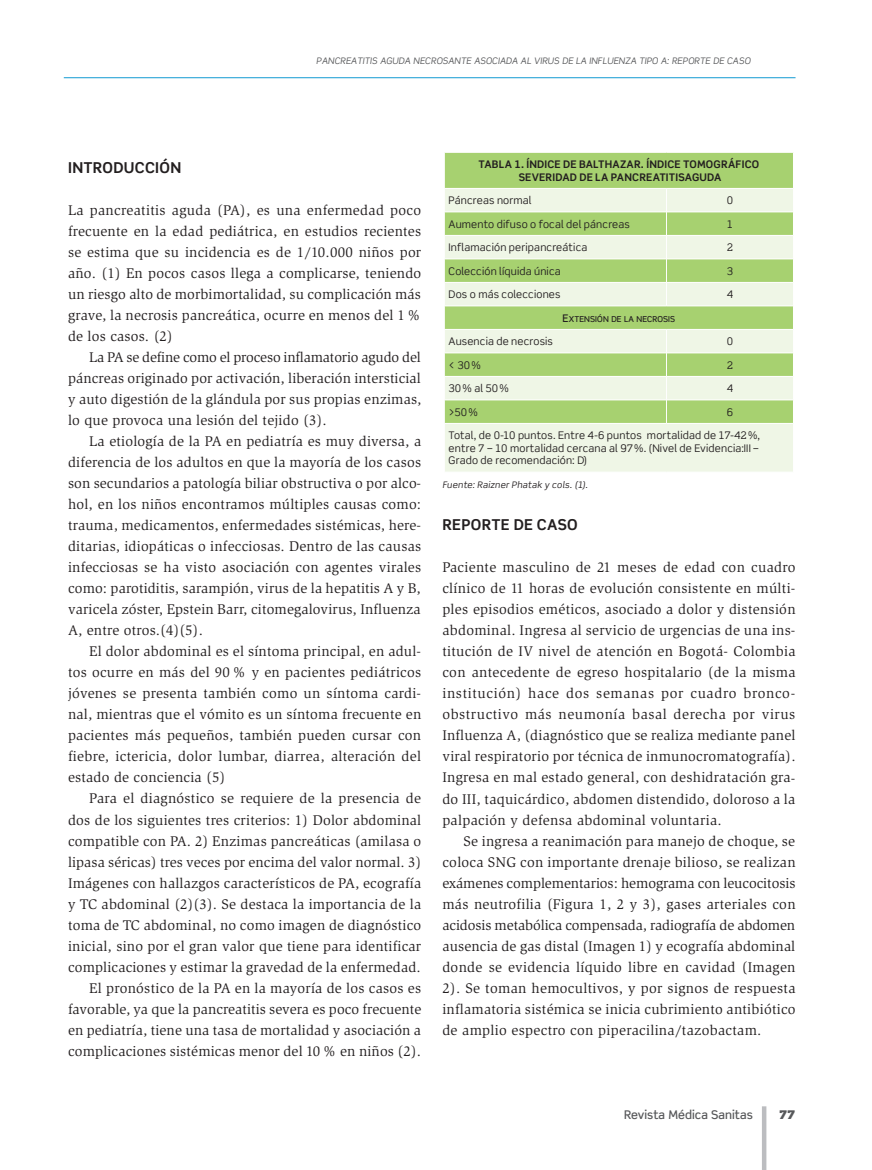
<style>
.page{position:relative;width:872px;height:1170px;background:#fff}
.page>*{position:absolute;margin:0;border:0;box-sizing:border-box;transform-origin:0 0}
.t1{font:700 15px "Scene Std";letter-spacing:.02em;color:#231f20}
.t2{font:14.4px/21px "Slimbach Std";letter-spacing:.015em;color:#231f20;text-align:justify}
.t3{font:500 12px "Scene Std";color:#57585a}
.t4{font:900 12px "Scene Std";color:#57585a}
.t5{font:10.5px/12.6px "Scene Std";letter-spacing:.015em;color:#231f20;text-align:justify}
.t6{font:700 10.5px/12.6px "Scene Std";letter-spacing:.02em;color:#231f20;text-align:center}
.t7{font:italic 9px "Scene Std";letter-spacing:.01em;color:#57585a}
.t8{font:italic 9px "Scene Std";letter-spacing:.025em;color:#231f20}
.t9{font:500 8.25px "Scene Std";letter-spacing:.015em;color:#231f20}
.s1{font-size:10.5px}
</style>
<div class="page">
<hr style="left:64px;top:77px;width:731px;height:1px;background:#119ad2">
<hr style="left:762px;top:1106px;width:4px;height:63px;background:#bcbdc0">
<div style="left:445px;top:153px;width:348px;height:35px;background:#a7d170"></div>
<svg style="left:445px;top:189px;width:348px;height:283px;background:#d1e6b6"></svg>
<hr style="left:444px;top:212px;width:222px;height:1px;background:#fff">
<hr style="left:666px;top:212px;width:127px;height:1px;background:#fff">
<hr style="left:444px;top:235px;width:222px;height:1px;background:#fff">
<hr style="left:666px;top:235px;width:127px;height:1px;background:#fff">
<hr style="left:444px;top:259px;width:222px;height:1px;background:#fff">
<hr style="left:666px;top:259px;width:127px;height:1px;background:#fff">
<hr style="left:444px;top:282px;width:222px;height:1px;background:#fff">
<hr style="left:666px;top:282px;width:127px;height:1px;background:#fff">
<svg style="left:666px;top:189px;width:1px;height:116px"></svg>
<hr style="left:444px;top:305px;width:222px;height:1px;background:#fff">
<hr style="left:666px;top:305px;width:127px;height:1px;background:#fff">
<hr style="left:444px;top:329px;width:222px;height:1px;background:#fff">
<hr style="left:666px;top:329px;width:127px;height:1px;background:#fff">
<hr style="left:444px;top:352px;width:222px;height:1px;background:#fff">
<hr style="left:666px;top:352px;width:127px;height:1px;background:#fff">
<hr style="left:444px;top:376px;width:222px;height:1px;background:#fff">
<hr style="left:666px;top:376px;width:127px;height:1px;background:#fff">
<hr style="left:444px;top:399px;width:222px;height:1px;background:#fff">
<svg style="left:444px;top:212px;width:1px;height:211px"></svg>
<hr style="left:666px;top:399px;width:127px;height:1px;background:#fff">
<svg style="left:666px;top:330px;width:1px;height:93px"></svg>
<hr style="left:444px;top:423px;width:222px;height:1px;background:#fff">
<hr style="left:666px;top:423px;width:127px;height:1px;background:#fff">
<p class="t7" style="left:316px;top:55px;width:436px">PANCREATITIS AGUDA NECROSANTE ASOCIADA AL VIRUS DE LA INFLUENZA TIPO A: REPORTE DE CASO</p>
<p class="t1" style="left:68px;top:158px;width:115px">INTRODUCCIÓN</p>
<p class="t2" style="left:68px;top:200px;width:355px">La pancreatitis aguda (PA), es una enfermedad poco frecuente en la edad pediátrica, en estudios recientes se estima que su incidencia es de 1/10.000 niños por año. (1) En pocos casos llega a complicarse, teniendo un riesgo alto de morbimortalidad, su complicación más grave, la necrosis pancreática, ocurre en menos del 1% de los casos. (2)</p>
<p class="t2" style="left:68px;top:347px;width:355px;text-indent:21px">La PA se define como el proceso inflamatorio agudo del páncreas originado por activación, liberación intersticial y auto digestión de la glándula por sus propias enzimas, lo que provoca una lesión del tejido (3).</p>
<p class="t2" style="left:68px;top:431px;width:355px;text-indent:21px">La etiología de la PA en pediatría es muy diversa, a diferencia de los adultos en que la mayoría de los casos son secundarios a patología biliar obstructiva o por alco&shy;hol, en los niños encontramos múltiples causas como: trauma, medicamentos, enfermedades sistémicas, here&shy;ditarias, idiopáticas o infecciosas. Dentro de las causas infecciosas se ha visto asociación con agentes virales como: parotiditis, sarampión, virus de la hepatitis A y B, varicela zóster, Epstein Barr, citomegalovirus, Influenza A, entre otros.(4)(5).</p>
<p class="t2" style="left:68px;top:641px;width:355px;text-indent:21px">El dolor abdominal es el síntoma principal, en adul&shy;tos ocurre en más del 90% y en pacientes pediátricos jóvenes se presenta también como un síntoma cardi&shy;nal, mientras que el vómito es un síntoma frecuente en pacientes más pequeños, también pueden cursar con fiebre, ictericia, dolor lumbar, diarrea, alteración del estado de conciencia (5)</p>
<p class="t2" style="left:68px;top:788px;width:355px;text-align:right">Para el diagnóstico se requiere de la presencia de dos de los siguientes tres criterios: 1) Dolor abdominal compatible con PA. 2) Enzimas pancreáticas (amilasa o lipasa séricas) tres veces por encima del valor normal. 3)<br>Imágenes con hallazgos característicos de PA, ecografía y TC abdominal (2)(3). Se destaca la importancia de la toma de TC abdominal, no como imagen de diagnóstico inicial, sino por el gran valor que tiene para identificar complicaciones y estimar la gravedad de la enfermedad.<br>El pronóstico de la PA en la mayoría de los casos es favorable, ya que la pancreatitis severa es poco frecuente en pediatría, tiene una tasa de mortalidad y asociación a complicaciones sistémicas menor del 10% en niños (2).</p>
<p class="t6" style="left:478px;top:158px;width:282px">TABLA 1. ÍNDICE DE BALTHAZAR. ÍNDICE TOMOGRÁFICO<br>SEVERIDAD DE LA PANCREATITISAGUDA</p>
<p class="t5" style="left:448px;top:194px;width:84px">Páncreas normal</p>
<p class="t5" style="left:727px;top:194px;width:8px">0</p>
<p class="t5" style="left:448px;top:217px;width:183px">Aumento difuso o focal del páncreas</p>
<p class="t5" style="left:727px;top:217px;width:8px">1</p>
<p class="t5" style="left:448px;top:241px;width:140px">Inflamación peripancreática</p>
<p class="t5" style="left:727px;top:241px;width:8px">2</p>
<p class="t5" style="left:448px;top:264px;width:114px">Colección líquida única</p>
<p class="t5" style="left:727px;top:264px;width:8px">3</p>
<p class="t5" style="left:448px;top:288px;width:114px">Dos o más colecciones</p>
<p class="t5" style="left:727px;top:288px;width:8px">4</p>
<p class="t9" style="left:562px;top:313px;width:114px"><span class="s1">E</span>XTENSIÓN DE LA NECROSIS</p>
<p class="t5" style="left:448px;top:335px;width:106px">Ausencia de necrosis</p>
<p class="t5" style="left:727px;top:335px;width:8px">0</p>
<p class="t5" style="left:448px;top:358px;width:34px">&lt; 30%</p>
<p class="t5" style="left:727px;top:358px;width:8px">2</p>
<p class="t5" style="left:448px;top:382px;width:62px">30% al 50%</p>
<p class="t5" style="left:727px;top:382px;width:8px">4</p>
<p class="t5" style="left:448px;top:405px;width:31px">&gt;50%</p>
<p class="t5" style="left:727px;top:405px;width:8px">6</p>
<p class="t5" style="left:448px;top:429px;width:313px">Total, de 0-10 puntos. Entre 4-6 puntos mortalidad de 17-42%, entre 7 – 10 mortalidad cercana al 97%. (Nivel de Evidencia:III – Grado de recomendación: D)</p>
<p class="t8" style="left:442px;top:479px;width:147px">Fuente: Raizner Phatak y cols. (1).</p>
<p class="t1" style="left:442px;top:515px;width:137px">REPORTE DE CASO</p>
<p class="t2" style="left:442px;top:557px;width:355px">Paciente masculino de 21 meses de edad con cuadro clínico de 11 horas de evolución consistente en múlti&shy;ples episodios eméticos, asociado a dolor y distensión abdominal. Ingresa al servicio de urgencias de una ins&shy;titución de IV nivel de atención en Bogotá- Colombia con antecedente de egreso hospitalario (de la misma institución) hace dos semanas por cuadro bronco&shy;obstructivo más neumonía basal derecha por virus Influenza A, (diagnóstico que se realiza mediante panel viral respiratorio por técnica de inmunocromatografía).<br>Ingresa en mal estado general, con deshidratación gra&shy;do III, taquicárdico, abdomen distendido, doloroso a la palpación y defensa abdominal voluntaria.</p>
<p class="t2" style="left:442px;top:830px;width:355px;text-indent:21px">Se ingresa a reanimación para manejo de choque, se coloca SNG con importante drenaje bilioso, se realizan exámenes complementarios: hemograma con leucocitosis más neutrofilia (Figura 1, 2 y 3), gases arteriales con acidosis metabólica compensada, radiografía de abdomen ausencia de gas distal (Imagen 1) y ecografía abdominal donde se evidencia líquido libre en cavidad (Imagen 2). Se toman hemocultivos, y por signos de respuesta inflamatoria sistémica se inicia cubrimiento antibiótico de amplio espectro con piperacilina/tazobactam.</p>
<p class="t3" style="left:624px;top:1106px;width:130px">Revista Médica Sanitas</p>
<p class="t4" style="left:779px;top:1106px;width:18px">77</p>
</div>
